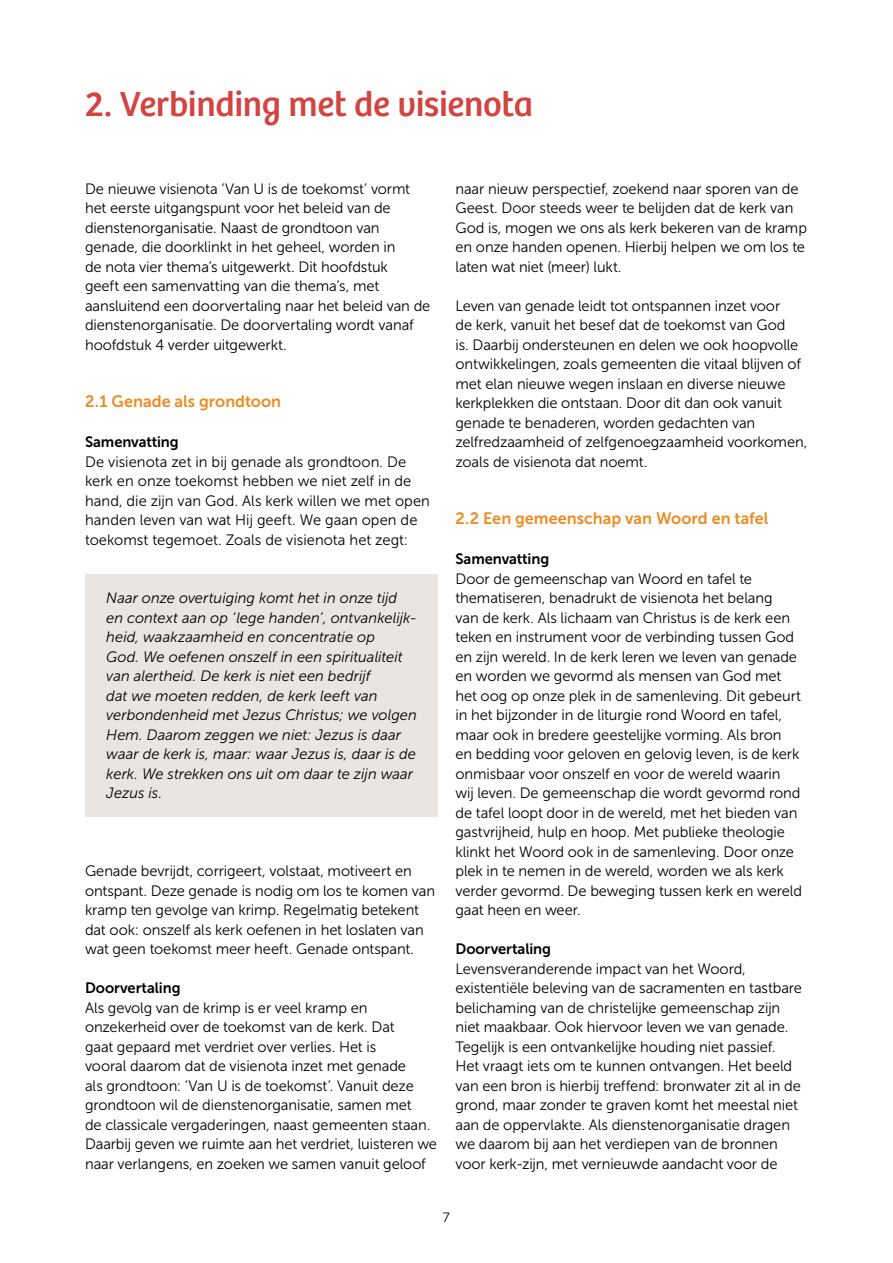
<style>
.page{position:relative;width:893px;height:1263px;background:#fff}
.page>*{position:absolute;margin:0;border:0;box-sizing:border-box;transform-origin:0 0}
.t1{font:36px "Bree";letter-spacing:-.01em;color:#d34440}
.t2{font:16.5px "Museo Sans 700";color:#eb8c23}
.t3{font:15px/19.5px "Museo Sans 300";letter-spacing:-.005em;color:#000}
.t4{font:italic 15px/19.5px "Museo Sans 300";color:#000}
.t5{font:15px "Museo Sans 700";letter-spacing:-.005em;color:#000}
.t6{font:13.5px "Museo Sans 300";color:#000}
</style>
<div class="page">
<div style="left:85px;top:574px;width:353px;height:242px;background:#e8e5e2"></div>
<h1 class="t1" style="left:85px;top:83px;width:450px">2. Verbinding met de visienota</h1>
<p class="t3" style="left:85px;top:179px;width:347px">De nieuwe visienota ‘Van U is de toekomst’ vormt het eerste uitgangspunt voor het beleid van de dienstenorganisatie. Naast de grondtoon van genade, die doorklinkt in het geheel, worden in<br>de nota vier thema’s uitgewerkt. Dit hoofdstuk<br>geeft een samenvatting van die thema’s, met aansluitend een doorvertaling naar het beleid van de dienstenorganisatie. De doorvertaling wordt vanaf hoofdstuk 4 verder uitgewerkt.</p>
<p class="t2" style="left:85px;top:392px;width:198px">2.1 Genade als grondtoon</p>
<p class="t5" style="left:85px;top:434px;width:95px">Samenvatting</p>
<p class="t3" style="left:85px;top:452px;width:346px">De visienota zet in bij genade als grondtoon. De kerk en onze toekomst hebben we niet zelf in de hand, die zijn van God. Als kerk willen we met open handen leven van wat Hij geeft. We gaan open de toekomst tegemoet. Zoals de visienota het zegt:</p>
<p class="t4" style="left:106px;top:588px;width:312px">Naar onze overtuiging komt het in onze tijd en context aan op ‘lege handen’, ontvankelijk&shy;heid, waakzaamheid en concentratie op<br>God. We oefenen onszelf in een spiritualiteit van alertheid. De kerk is niet een bedrijf<br>dat we moeten redden, de kerk leeft van verbondenheid met Jezus Christus; we volgen Hem. Daarom zeggen we niet: Jezus is daar waar de kerk is, maar: waar Jezus is, daar is de kerk. We strekken ons uit om daar te zijn waar Jezus is.</p>
<p class="t3" style="left:85px;top:861px;width:352px">Genade bevrijdt, corrigeert, volstaat, motiveert en ontspant. Deze genade is nodig om los te komen van kramp ten gevolge van krimp. Regelmatig betekent dat ook: onszelf als kerk oefenen in het loslaten van wat geen toekomst meer heeft. Genade ontspant.</p>
<p class="t5" style="left:85px;top:980px;width:97px">Doorvertaling</p>
<p class="t3" style="left:85px;top:998px;width:354px">Als gevolg van de krimp is er veel kramp en onzekerheid over de toekomst van de kerk. Dat<br>gaat gepaard met verdriet over verlies. Het is<br>vooral daarom dat de visienota inzet met genade<br>als grondtoon: ‘Van U is de toekomst’. Vanuit deze grondtoon wil de dienstenorganisatie, samen met<br>de classicale vergaderingen, naast gemeenten staan.<br>Daarbij geven we ruimte aan het verdriet, luisteren we naar verlangens, en zoeken we samen vanuit geloof</p>
<p class="t3" style="left:455px;top:179px;width:353px">naar nieuw perspectief, zoekend naar sporen van de Geest. Door steeds weer te belijden dat de kerk van God is, mogen we ons als kerk bekeren van de kramp en onze handen openen. Hierbij helpen we om los te laten wat niet (meer) lukt.</p>
<p class="t3" style="left:455px;top:296px;width:353px">Leven van genade leidt tot ontspannen inzet voor<br>de kerk, vanuit het besef dat de toekomst van God<br>is. Daarbij ondersteunen en delen we ook hoopvolle ontwikkelingen, zoals gemeenten die vitaal blijven of met elan nieuwe wegen inslaan en diverse nieuwe kerkplekken die ontstaan. Door dit dan ook vanuit genade te benaderen, worden gedachten van zelfredzaamheid of zelfgenoegzaamheid voorkomen, zoals de visienota dat noemt.</p>
<p class="t2" style="left:455px;top:509px;width:314px">2.2 Een gemeenschap van Woord en tafel</p>
<p class="t5" style="left:455px;top:551px;width:95px">Samenvatting</p>
<p class="t3" style="left:455px;top:569px;width:348px">Door de gemeenschap van Woord en tafel te thematiseren, benadrukt de visienota het belang<br>van de kerk. Als lichaam van Christus is de kerk een teken en instrument voor de verbinding tussen God en zijn wereld. In de kerk leren we leven van genade en worden we gevormd als mensen van God met het oog op onze plek in de samenleving. Dit gebeurt in het bijzonder in de liturgie rond Woord en tafel, maar ook in bredere geestelijke vorming. Als bron<br>en bedding voor geloven en gelovig leven, is de kerk onmisbaar voor onszelf en voor de wereld waarin wij leven. De gemeenschap die wordt gevormd rond de tafel loopt door in de wereld, met het bieden van gastvrijheid, hulp en hoop. Met publieke theologie klinkt het Woord ook in de samenleving. Door onze plek in te nemen in de wereld, worden we als kerk verder gevormd. De beweging tussen kerk en wereld gaat heen en weer.</p>
<p class="t5" style="left:455px;top:941px;width:97px">Doorvertaling</p>
<p class="t3" style="left:455px;top:959px;width:348px">Levensveranderende impact van het Woord, existentiële beleving van de sacramenten en tastbare belichaming van de christelijke gemeenschap zijn niet maakbaar. Ook hiervoor leven we van genade.<br>Tegelijk is een ontvankelijke houding niet passief.<br>Het vraagt iets om te kunnen ontvangen. Het beeld van een bron is hierbij treffend: bronwater zit al in de grond, maar zonder te graven komt het meestal niet aan de oppervlakte. Als dienstenorganisatie dragen we daarom bij aan het verdiepen van de bronnen voor kerk-zijn, met vernieuwde aandacht voor de</p>
<p class="t6" style="left:443px;top:1210px;width:9px">7</p>
</div>
